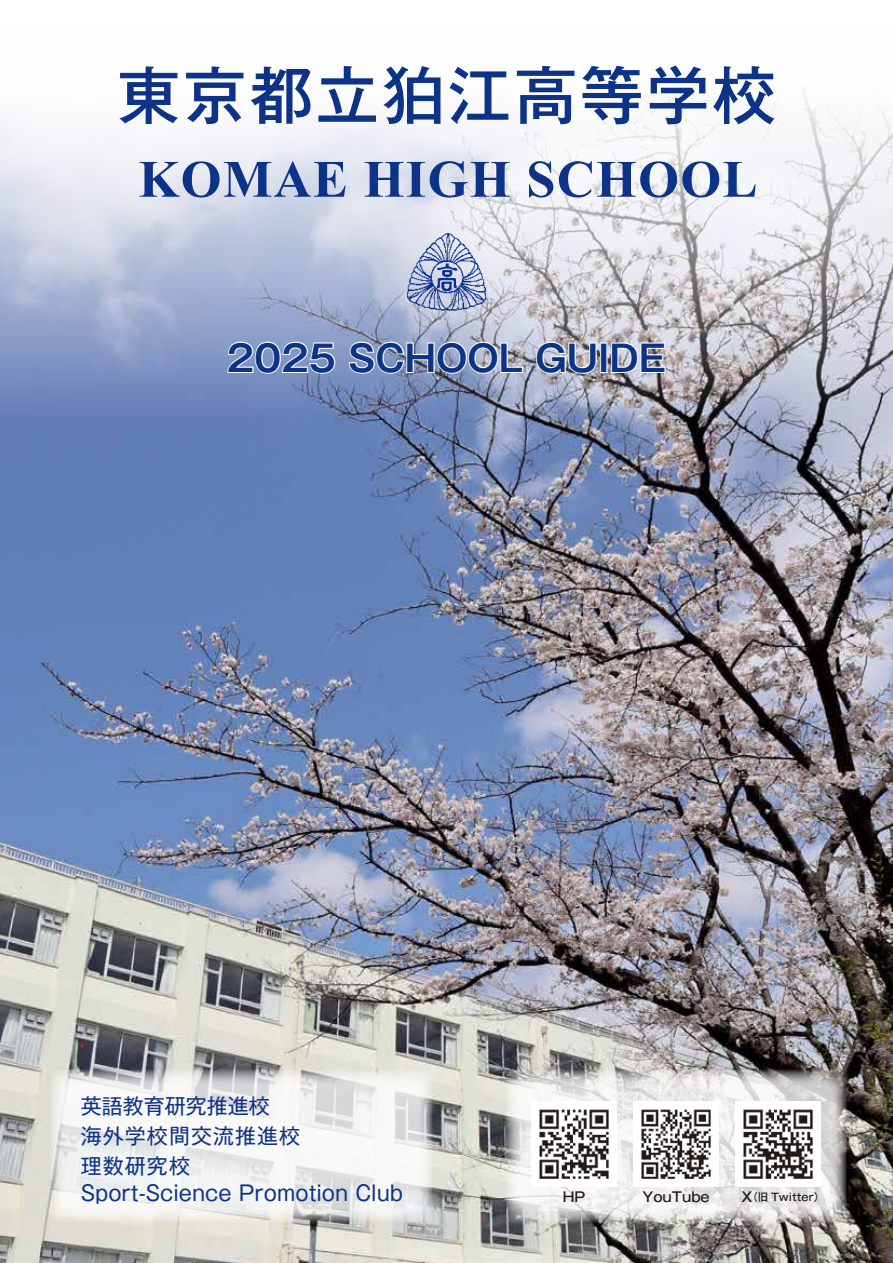
<style>
.page{position:relative;width:893px;height:1263px;background:#fff}
.page>*{position:absolute;margin:0;border:0;box-sizing:border-box;transform-origin:0 0}
.t1{font:500 63px "Gothic MB101 Pr 6 N";letter-spacing:.05em;color:#0c3387}
.t2{font:700 52.5px "Times New Roman";letter-spacing:.025em;color:#0c3387}
.t3{font:700 36px "Gothic MB101 Pr 6 N De";color:#0c3387}
.t4{font:21px "Gothic MB101 Pr 6 N";color:#0c3387}
.t5{font:21px/30px "Gothic MB101 Pr 6 N";letter-spacing:.05em;color:#0c3387}
.t6{font:500 13.5px "Gothic MB101 Pr 6 N";color:#221815}
.t7{font:500 10.5px "Gothic MB101 Pr 6 N";color:#221815}
.s1{font-size:13.5px}
</style>
<div class="page">
<img style="left:0;top:94px;width:893px;height:1169px">
<svg style="left:50px;top:1070px;width:382px;height:153px;fill:#f2f3f1"></svg>
<svg style="left:506px;top:1070px;width:340px;height:153px"></svg>
<img style="left:400px;top:229px;width:93px;height:86px">
<img style="left:531px;top:1101px;width:86px;height:85px">
<img style="left:634px;top:1101px;width:85px;height:85px">
<img style="left:736px;top:1101px;width:85px;height:85px">
<svg style="left:226px;top:341px;width:110px;height:34px"></svg>
<svg style="left:348px;top:341px;width:176px;height:34px"></svg>
<svg style="left:535px;top:341px;width:63px;height:34px"></svg>
<div style="left:600px;top:342px;width:7px;height:31px;border:2px solid #fff"></div>
<svg style="left:610px;top:341px;width:57px;height:33px"></svg>
<h1 class="t1" style="left:117px;top:43px;width:660px">東京都立狛江高等学校</h1>
<h2 class="t2" style="left:138px;top:148px;width:621px">KOMAE HIGH SCHOOL</h2>
<h3 class="t3" style="left:227px;top:328px;width:441px">2025 SCHOOL GUIDE</h3>
<p class="t5" style="left:81px;top:1090px;width:221px">英語教育研究推進校<br>海外学校間交流推進校理数研究校</p>
<p class="t4" style="left:81px;top:1176px;width:324px">Sport-Science Promotion Club</p>
<p class="t6" style="left:563px;top:1186px;width:24px">HP</p>
<p class="t6" style="left:642px;top:1186px;width:69px">YouTube</p>
<p class="t7" style="left:742px;top:1188px;width:84px"><span class="s1">X</span>（旧 Twitter）</p>
</div>
